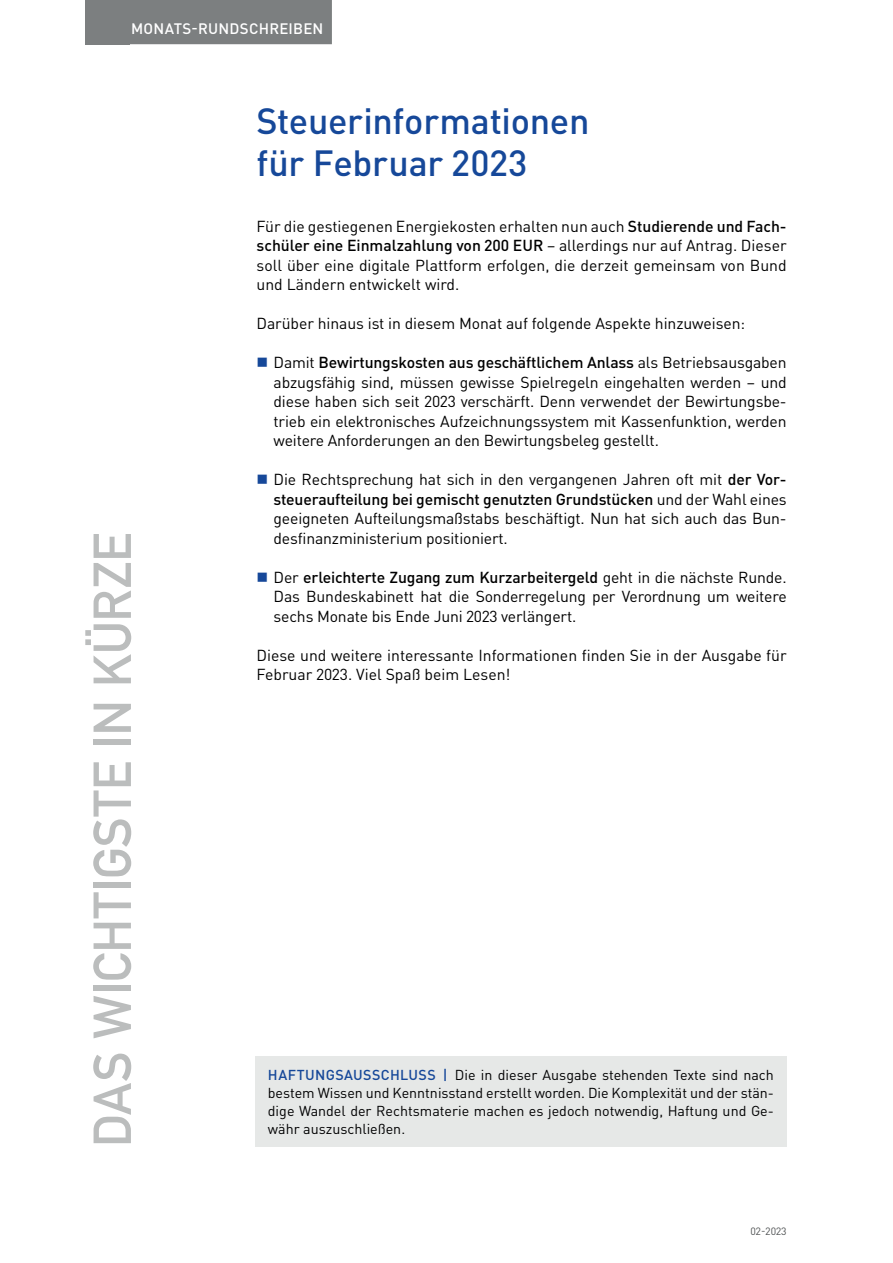
<style>
.page{position:relative;width:893px;height:1263px;background:#fff}
.page>*{position:absolute;margin:0;border:0;box-sizing:border-box;transform-origin:0 0}
.t1{font:52.5px "DIN Mittelschrift Std";color:#bbbdbd}
.t2{font:500 36px/42px "DIN Pro";letter-spacing:-.01em;color:#164899}
.t3{font:15.75px/19.5px "DIN Pro";letter-spacing:-.005em;color:#000001;text-align:justify}
.t4{font:500 15px "DIN Pro";letter-spacing:.015em;color:#fff}
.t5{font:14.25px/18px "DIN Pro";color:#000001;text-align:justify}
.t6{font:10.5px "DIN Pro";color:#4f5253}
.s1{font-weight:500}
.s2{font-weight:500;color:#164899}
</style>
<div class="page">
<div style="left:85px;top:0;width:45px;height:44px;background:#7c7f80"></div>
<div style="left:122px;top:0;width:210px;height:44px;background:#7c7f80"></div>
<div style="left:255px;top:1057px;width:532px;height:90px;background:#e6e8e7"></div>
<p class="t4" style="left:131px;top:18px;width:194px">MONATS-RUNDSCHREIBEN</p>
<h1 class="t1" style="left:82px;top:1147px;width:616px;rotate:-90deg">DAS WICHTIGSTE IN KÜRZE</h1>
<h2 class="t2" style="left:257px;top:99px;width:334px">Steuerinformationen für Februar 2023</h2>
<p class="t3" style="left:257px;top:216px;width:532px">Für die gestiegenen Energiekosten erhalten nun auch <span class="s1">Studierende und Fach&shy;schüler eine Einmalzahlung von 200 EUR</span> – allerdings nur auf Antrag. Dieser soll über eine digitale Plattform erfolgen, die derzeit gemeinsam von Bund und Ländern entwickelt wird.</p>
<p class="t3" style="left:257px;top:313px;width:490px">Darüber hinaus ist in diesem Monat auf folgende Aspekte hinzuweisen:</p>
<p class="t3" style="left:274px;top:352px;width:515px">Damit <span class="s1">Bewirtungskosten aus geschäftlichem Anlass</span> als Betriebsausgaben abzugsfähig sind, müssen gewisse Spielregeln eingehalten werden – und diese haben sich seit 2023 verschärft. Denn verwendet der Bewirtungsbe&shy;trieb ein elektronisches Aufzeichnungssystem mit Kassenfunktion, werden weitere Anforderungen an den Bewirtungsbeleg gestellt.</p>
<p class="t3" style="left:274px;top:469px;width:515px">Die Rechtsprechung hat sich in den vergangenen Jahren oft mit <span class="s1">der Vor&shy;steueraufteilung bei gemischt genutzten Grundstücken</span> und der Wahl eines geeigneten Aufteilungsmaßstabs beschäftigt. Nun hat sich auch das Bun&shy;desfinanzministerium positioniert.</p>
<p class="t3" style="left:274px;top:567px;width:515px">Der <span class="s1">erleichterte Zugang zum Kurzarbeitergeld</span> geht in die nächste Runde.<br>Das Bundeskabinett hat die Sonderregelung per Verordnung um weitere sechs Monate bis Ende Juni 2023 verlängert.</p>
<p class="t3" style="left:257px;top:645px;width:532px">Diese und weitere interessante Informationen finden Sie in der Ausgabe für<br>Februar 2023. Viel Spaß beim Lesen!</p>
<p class="t5" style="left:268px;top:1065px;width:508px"><span class="s2">HAFTUNGSAUSSCHLUSS |</span> Die in dieser Ausgabe stehenden Texte sind nach bestem Wissen und Kenntnisstand erstellt worden. Die Komplexität und der stän&shy;dige Wandel der Rechtsmaterie machen es jedoch notwendig, Haftung und Ge&shy;währ auszuschließen.</p>
<p class="t6" style="left:750px;top:1224px;width:38px">02-2023</p>
</div>
